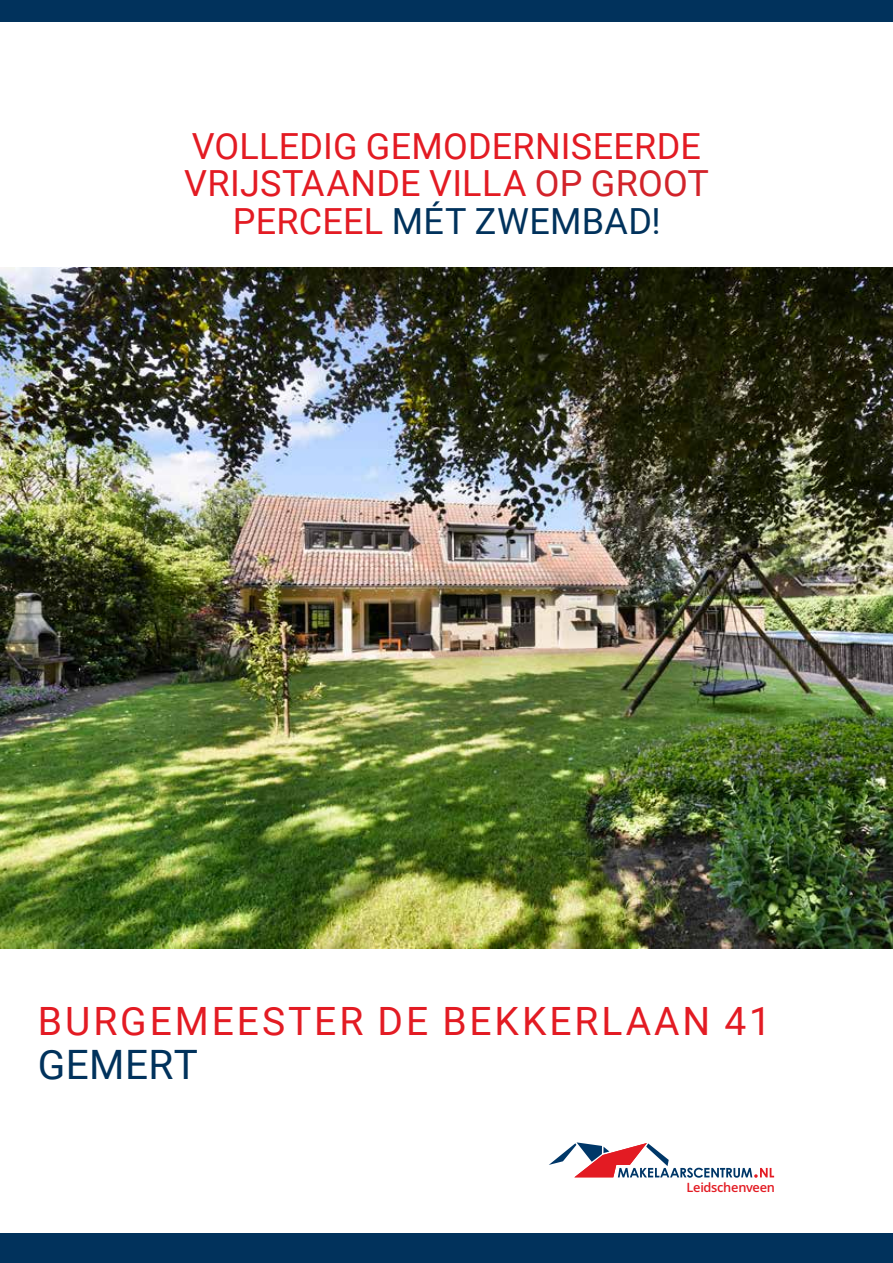
<style>
.page{position:relative;width:893px;height:1263px;background:#fff}
.page>*{position:absolute;margin:0;border:0;box-sizing:border-box;transform-origin:0 0}
.t1{font:40.5px "Roboto";letter-spacing:.01em;color:#01325c}
.t2{font:39px "Roboto";letter-spacing:.075em;color:#e31b23}
.t3{font:36px/37.5px "Roboto";letter-spacing:.005em;color:#e31b23;text-align:center}
.t4{font:600 12.75px "Open Sans";letter-spacing:-.025em;color:#e31b23}
.s1{color:#d2232a}
.s2{color:#01325c}
</style>
<div class="page">
<img style="left:0;top:268px;width:893px;height:680px">
<div style="left:0;top:1233px;width:893px;height:30px;background:#01325c"></div>
<div style="left:0;top:0;width:893px;height:22px;background:#01325c"></div>
<svg style="left:549px;top:1142px;width:225px;height:36px"></svg>
<p class="t3" style="left:184px;top:126px;width:526px">VOLLEDIG GEMODERNISEERDE<br>VRIJSTAANDE VILLA <span class="s1">OP GROOT<br></span>PERCEEL <span class="s2">MÉT ZWEMBAD!</span></p>
<p class="t2" style="left:38px;top:994px;width:735px">BURGEMEESTER DE BEKKERLAAN 41</p>
<p class="t1" style="left:38px;top:1036px;width:162px">GEMERT</p>
<p class="t4" style="left:687px;top:1178px;width:90px">Leidschenveen</p>
</div>
